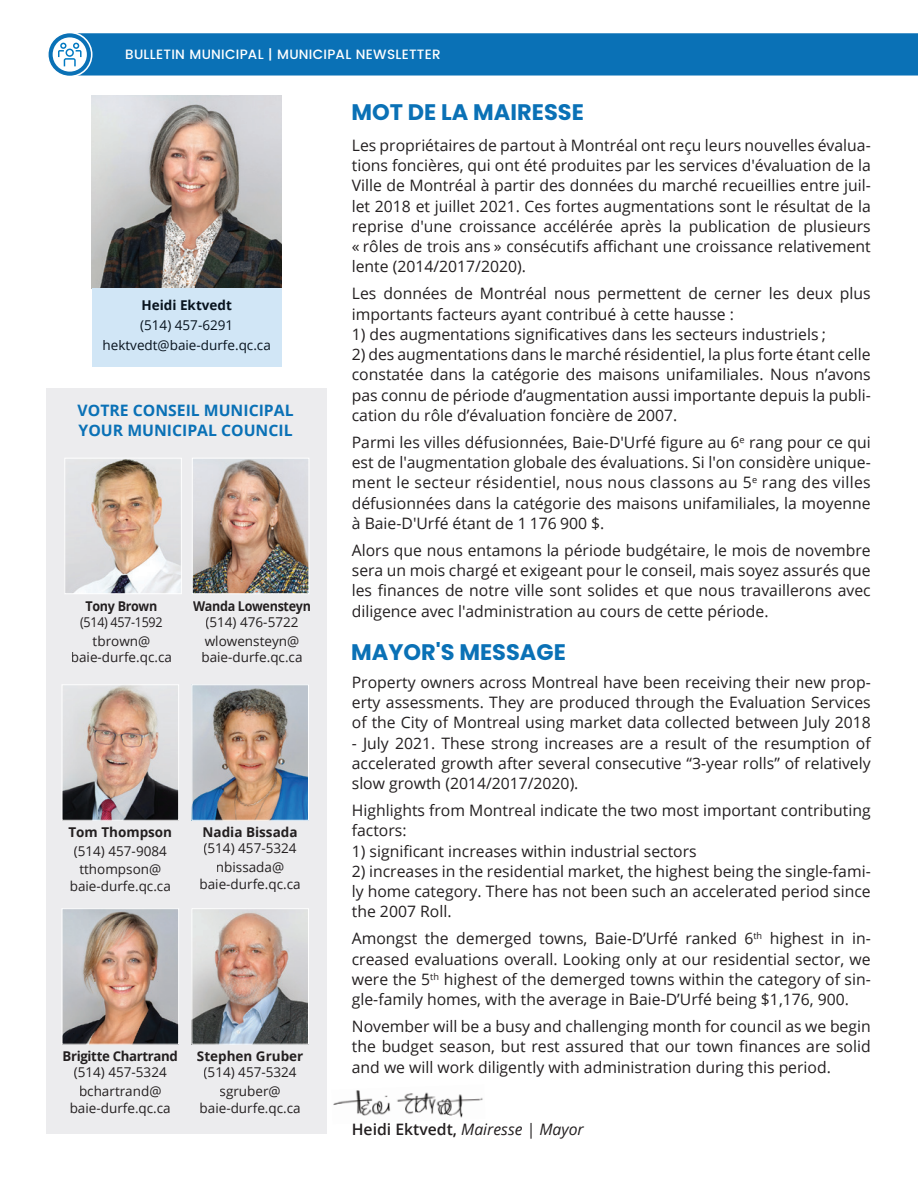
<style>
.page{position:relative;width:918px;height:1188px;background:#fff}
.page>*{position:absolute;margin:0;border:0;box-sizing:border-box;transform-origin:0 0}
.t1{font:700 22.5px "Poppins";color:#0a71b6}
.t2{font:15.75px/20.2px "Open Sans";color:#231f20;text-align:justify}
.t3{font:700 15.75px/19.5px "Open Sans";color:#0a71b6}
.t4{font:italic 15.75px "Open Sans";color:#231f20}
.t5{font:13.5px/18.6px "Open Sans";color:#231f20;text-align:center}
.t6{font:13.5px/20.2px "Open Sans";color:#08131e;text-align:center}
.t7{font:500 13.5px "Poppins";letter-spacing:.02em;color:#fff}
.t8{font:700 13.5px "Open Sans";color:#231f20}
.t9{font:700 13.5px "Open Sans";letter-spacing:-.025em;color:#231f20;scale:.93 1}
.t10{font:13.5px/18.6px "Open Sans";letter-spacing:-.025em;color:#231f20;text-align:center;scale:.93 1}
.t11{font:700 13.5px "Open Sans";letter-spacing:-.025em;color:#231f20}
.t12{font:700 13.5px "Open Sans";color:#08131e}
.s1{font-weight:600;font-style:normal}
</style>
<div class="page">
<div style="left:46px;top:388px;width:281px;height:746px;background:#ececee"></div>
<img style="left:64px;top:910px;width:113px;height:133px">
<div style="left:62px;top:908px;width:117px;height:137px;border:1px solid #fff"></div>
<img style="left:194px;top:460px;width:113px;height:132px">
<div style="left:192px;top:458px;width:117px;height:136px;border:1px solid #fff"></div>
<img style="left:66px;top:460px;width:114px;height:132px">
<div style="left:64px;top:458px;width:118px;height:136px;border:1px solid #fff"></div>
<img style="left:193px;top:686px;width:114px;height:133px">
<div style="left:191px;top:684px;width:118px;height:137px;border:1px solid #fff"></div>
<img style="left:64px;top:686px;width:113px;height:133px">
<div style="left:62px;top:684px;width:117px;height:137px;border:1px solid #fff"></div>
<img style="left:193px;top:910px;width:114px;height:133px">
<div style="left:191px;top:908px;width:118px;height:137px;border:1px solid #fff"></div>
<img style="left:333px;top:1090px;width:150px;height:28px">
<img style="left:92px;top:95px;width:190px;height:194px">
<div style="left:92px;top:289px;width:190px;height:78px;background:#d1e6f6"></div>
<svg style="left:47px;top:32px;width:46px;height:45px"></svg>
<div style="left:53px;top:37px;width:34px;height:35px;background:#fff;border-radius:50%"></div>
<svg style="left:58px;top:33px;width:860px;height:43px;background:#1376b8"></svg>
<p class="t7" style="left:125px;top:44px;width:317px">BULLETIN MUNICIPAL | MUNICIPAL NEWSLETTER</p>
<p class="t12" style="left:142px;top:295px;width:92px">Heidi Ektvedt</p>
<p class="t6" style="left:103px;top:315px;width:170px">(514) 457-6291 hektvedt@baie-durfe.qc.ca</p>
<p class="t3" style="left:78px;top:401px;width:217px">VOTRE CONSEIL MUNICIPAL<br>YOUR MUNICIPAL COUNCIL</p>
<p class="t9" style="left:86px;top:596px;width:79px">Tony Brown</p>
<p class="t10" style="left:80px;top:613px;width:90px">(514) 457-1592 tbrown@</p>
<p class="t5" style="left:71px;top:648px;width:103px">baie-durfe.qc.ca</p>
<p class="t9" style="left:193px;top:596px;width:128px">Wanda Lowensteyn</p>
<p class="t5" style="left:205px;top:613px;width:96px;text-align:left">(514) 476-5722 wlowensteyn@</p>
<p class="t5" style="left:201px;top:648px;width:103px">baie-durfe.qc.ca</p>
<p class="t8" style="left:68px;top:823px;width:105px">Tom Thompson</p>
<p class="t5" style="left:74px;top:841px;width:95px">(514) 457-9084 tthompson@</p>
<p class="t5" style="left:70px;top:876px;width:103px">baie-durfe.qc.ca</p>
<p class="t8" style="left:203px;top:823px;width:96px">Nadia Bissada</p>
<p class="t5" style="left:204px;top:839px;width:95px">(514) 457-5324 nbissada@</p>
<p class="t5" style="left:199px;top:874px;width:103px">baie-durfe.qc.ca</p>
<p class="t11" style="left:62px;top:1046px;width:117px">Brigitte Chartrand</p>
<p class="t5" style="left:74px;top:1063px;width:95px">(514) 457-5324 bchartrand@</p>
<p class="t5" style="left:70px;top:1098px;width:103px">baie-durfe.qc.ca</p>
<p class="t8" style="left:197px;top:1046px;width:108px">Stephen Gruber</p>
<p class="t5" style="left:204px;top:1063px;width:95px">(514) 457-5324 sgruber@</p>
<p class="t5" style="left:200px;top:1098px;width:103px">baie-durfe.qc.ca</p>
<h1 class="t1" style="left:352px;top:100px;width:234px">MOT DE LA MAIRESSE</h1>
<p class="t2" style="left:352px;top:135px;width:520px">Les propriétaires de partout à Montréal ont reçu leurs nouvelles évalua&shy;tions foncières, qui ont été produites par les services d'évaluation de la Ville de Montréal à partir des données du marché recueillies entre juil&shy;let 2018 et juillet 2021. Ces fortes augmentations sont le résultat de la reprise d'une croissance accélérée après la publication de plusieurs « rôles de trois ans » consécutifs affichant une croissance relativement lente (2014/2017/2020).</p>
<p class="t2" style="left:352px;top:283px;width:520px">Les données de Montréal nous permettent de cerner les deux plus impor tants facteurs ayant contribué à cette hausse :</p>
<p class="t2" style="left:352px;top:324px;width:476px">1) des augmentations significatives dans les secteurs industriels ;</p>
<p class="t2" style="left:352px;top:344px;width:520px">2) des augmentations dans le marché résidentiel, la plus forte étant celle constatée dans la catégorie des maisons unifamiliales. Nous n’avons pas connu de période d’augmentation aussi importante depuis la publi&shy;cation du rôle d’évaluation foncière de 2007.</p>
<p class="t2" style="left:352px;top:432px;width:520px">Parmi les villes défusionnées, Baie-D'Urfé figure au 6<sup>e</sup> rang pour ce qui est de l'augmentation globale des évaluations. Si l'on considère unique&shy;ment le secteur résidentiel, nous nous classons au 5<sup>e</sup> rang des villes défu sionnées dans la catégorie des maisons unifamiliales, la moyenne à Baie-D'Urfé étant de 1 176 900 $.</p>
<p class="t2" style="left:352px;top:540px;width:520px">Alors que nous entamons la période budgétaire, le mois de novembre sera un mois chargé et exigeant pour le conseil, mais soyez assurés que les finances de notre ville sont solides et que nous travaillerons avec diligence avec l'administration au cours de cette période.</p>
<h1 class="t1" style="left:351px;top:639px;width:216px">MAYOR'S MESSAGE</h1>
<p class="t2" style="left:352px;top:672px;width:520px">Property owners across Montreal have been receiving their new prop&shy;erty assessments. They are produced through the Evaluation Services of the City of Montreal using market data collected between July 2018</p>
<p class="t2" style="left:352px;top:732px;width:520px">- July 2021. These strong increases are a result of the resumption of accelerated growth after several consecutive “3-year rolls” of relatively slow growth (2014/2017/2020).</p>
<p class="t2" style="left:352px;top:800px;width:520px">Highlights from Montreal indicate the two most important contributing factors:</p>
<p class="t2" style="left:352px;top:840px;width:346px">1) significant increases within industrial sectors</p>
<p class="t2" style="left:352px;top:861px;width:520px">2) increases in the residential market, the highest being the single-fami&shy;ly home category. There has not been such an accelerated period since the 2007 Roll.</p>
<p class="t2" style="left:352px;top:928px;width:520px">Amongst the demerged towns, Baie-D’Urfé ranked 6<sup>th</sup> highest in in&shy;creased evaluations overall. Looking only at our residential sector, we were the 5<sup>th</sup> highest of the demerged towns within the category of sin&shy;gle-family homes, with the average in Baie-D’Urfé being $1,176, 900.</p>
<p class="t2" style="left:352px;top:1016px;width:520px">November will be a busy and challenging month for council as we begin the budget season, but rest assured that our town finances are solid and we will work diligently with administration during this period.</p>
<p class="t4" style="left:352px;top:1118px;width:234px"><span class="s1">Heidi Ektvedt,</span> Mairesse | Mayor</p>
</div>
